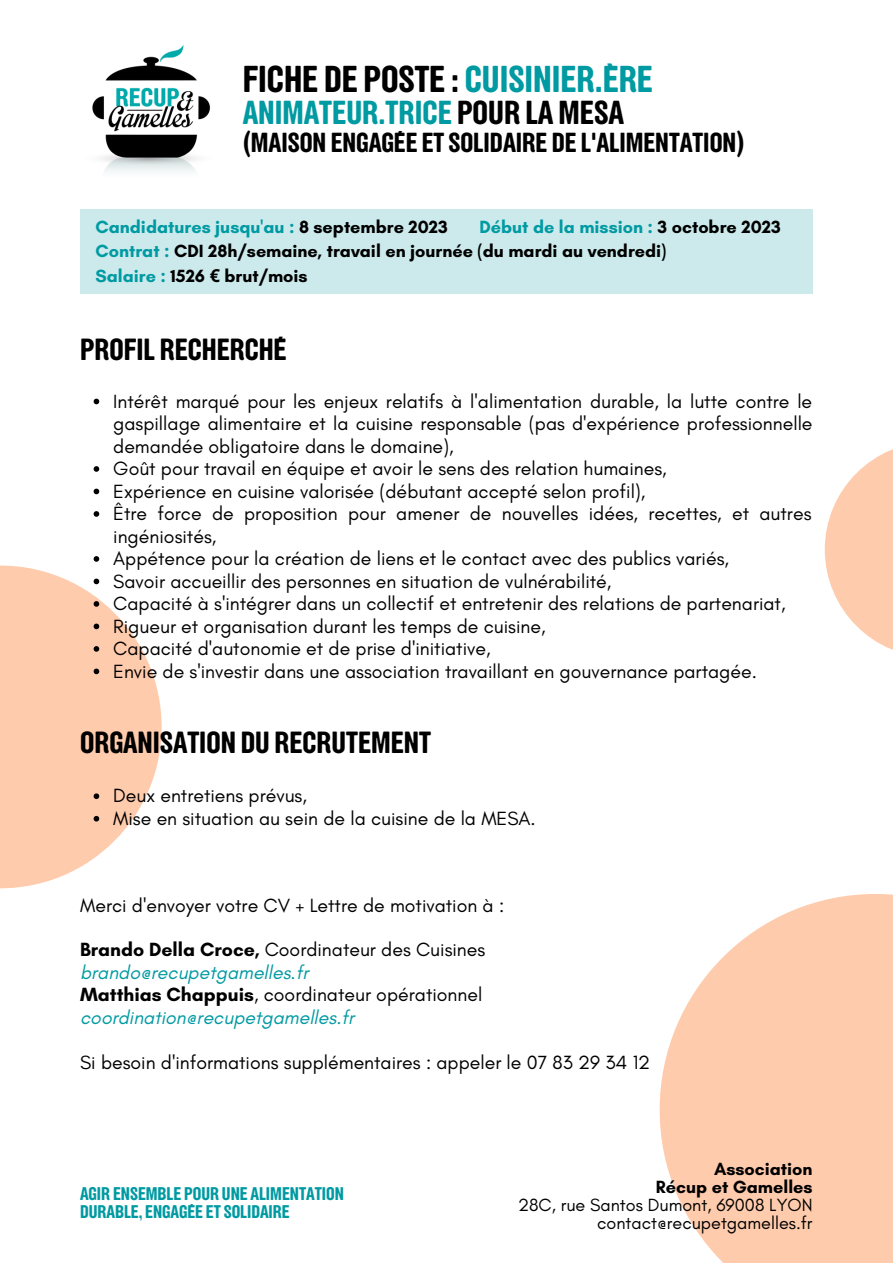
<style>
.page{position:relative;width:893px;height:1264px;background:#fff}
.page>*{position:absolute;margin:0;border:0;box-sizing:border-box;transform-origin:0 0}
.t1{font:36.6px "FTV Stanley";color:#000}
.t2{font:32.55px "FTV Stanley";color:#009aa2}
.t3{font:30px "FTV Stanley";color:#000}
.t4{font:27px "FTV Stanley";color:#000}
.t5{font:19.5px/22.5px "Glacial Indifference";color:#000;text-align:justify}
.t6{font:italic 19.5px "Glacial Indifference";color:#009aa2}
.t7{font:700 18px "Glacial Indifference";color:#000}
.t8{font:700 18px "Glacial Indifference";color:#009aa2}
.t9{font:18px "FTV Stanley";color:#009aa2}
.t10{font:18px "Glacial Indifference";color:#000}
.s1{color:#009aa2}
.s2{color:#000}
.s3{font-family:"Noto Sans"}
.s4{font-weight:700}
</style>
<div class="page">
<svg style="left:0;top:565px;width:162px;height:323px;fill:#ffcbad"></svg>
<svg style="left:94px;top:398px;width:5px;height:6px"></svg>
<svg style="left:94px;top:466px;width:5px;height:6px"></svg>
<svg style="left:94px;top:488px;width:5px;height:6px"></svg>
<svg style="left:94px;top:511px;width:5px;height:6px"></svg>
<svg style="left:94px;top:556px;width:5px;height:5px"></svg>
<svg style="left:94px;top:578px;width:5px;height:6px"></svg>
<svg style="left:94px;top:601px;width:5px;height:5px"></svg>
<svg style="left:94px;top:623px;width:5px;height:6px"></svg>
<svg style="left:94px;top:646px;width:5px;height:5px"></svg>
<svg style="left:94px;top:668px;width:5px;height:6px"></svg>
<svg style="left:94px;top:793px;width:5px;height:6px"></svg>
<svg style="left:94px;top:816px;width:5px;height:5px"></svg>
<svg style="left:659px;top:894px;width:233px;height:368px;fill:#ffcbad"></svg>
<img style="left:92px;top:46px;width:119px;height:126px">
<svg style="left:824px;top:449px;width:68px;height:201px"></svg>
<div style="left:80px;top:209px;width:732px;height:85px;background:#cceaec"></div>
<p class="t1" style="left:243px;top:64px;width:411px">FICHE DE POSTE : <span class="s1">CUISINIER.ÈRE</span></p>
<p class="t2" style="left:243px;top:100px;width:382px">ANIMATEUR.TRICE <span class="s2">POUR LA MESA</span></p>
<p class="t4" style="left:243px;top:132px;width:503px">(MAISON ENGAGÉE ET SOLIDAIRE DE L'ALIMENTATION)</p>
<p class="t8" style="left:95px;top:215px;width:354px">Candidatures jusqu'au : <span class="s2">8 septembre 2023</span></p>
<p class="t8" style="left:479px;top:215px;width:303px">Début de la mission : <span class="s2">3 octobre 2023</span></p>
<p class="t7" style="left:95px;top:240px;width:572px"><span class="s1">Contrat :</span> CDI 28h/semaine, travail en journée (du mardi au vendredi)</p>
<p class="t7" style="left:95px;top:265px;width:214px"><span class="s1">Salaire :</span> 1526 <span class="s3">€</span> brut/mois</p>
<p class="t3" style="left:80px;top:338px;width:208px">PROFIL RECHERCHÉ</p>
<p class="t5" style="left:113px;top:389px;width:700px">Intérêt marqué pour les enjeux relatifs à l'alimentation durable, la lutte contre le gaspillage alimentaire et la cuisine responsable (pas d'expérience professionnelle demandée obligatoire dans le domaine),</p>
<p class="t5" style="left:113px;top:457px;width:555px">Goût pour travail en équipe et avoir le sens des relation humaines,</p>
<p class="t5" style="left:113px;top:479px;width:533px">Expérience en cuisine valorisée (débutant accepté selon profil),</p>
<p class="t5" style="left:113px;top:502px;width:699px">Être force de proposition pour amener de nouvelles idées, recettes, et autres ingéniosités,</p>
<p class="t5" style="left:113px;top:547px;width:617px">Appétence pour la création de liens et le contact avec des publics variés,</p>
<p class="t5" style="left:113px;top:569px;width:499px">Savoir accueillir des personnes en situation de vulnérabilité,</p>
<p class="t5" style="left:113px;top:592px;width:673px">Capacité à s'intégrer dans un collectif et entretenir des relations de partenariat,</p>
<p class="t5" style="left:113px;top:614px;width:434px">Rigueur et organisation durant les temps de cuisine,</p>
<p class="t5" style="left:113px;top:637px;width:379px">Capacité d'autonomie et de prise d'initiative,</p>
<p class="t5" style="left:113px;top:659px;width:645px">Envie de s'investir dans une association travaillant en gouvernance partagée.</p>
<p class="t3" style="left:80px;top:730px;width:352px">ORGANISATION DU RECRUTEMENT</p>
<p class="t5" style="left:113px;top:784px;width:195px">Deux entretiens prévus,</p>
<p class="t5" style="left:113px;top:806px;width:424px">Mise en situation au sein de la cuisine de la MESA.</p>
<p class="t5" style="left:80px;top:893px;width:425px">Merci d'envoyer votre CV + Lettre de motivation à :</p>
<p class="t5" style="left:80px;top:938px;width:406px"><span class="s4">Brando Della Croce,</span> Coordinateur des Cuisines</p>
<p class="t6" style="left:80px;top:960px;width:230px">brando@recupetgamelles.fr</p>
<p class="t5" style="left:80px;top:983px;width:404px"><span class="s4">Matthias Chappuis</span>, coordinateur opérationnel</p>
<p class="t6" style="left:80px;top:1005px;width:276px">coordination@recupetgamelles.fr</p>
<p class="t5" style="left:80px;top:1050px;width:571px">Si besoin d'informations supplémentaires : appeler le 07 83 29 34 12</p>
<p class="t9" style="left:80px;top:1186px;width:265px">AGIR ENSEMBLE POUR UNE ALIMENTATION</p>
<p class="t9" style="left:80px;top:1204px;width:211px">DURABLE, ENGAGÉE ET SOLIDAIRE</p>
<p class="t7" style="left:714px;top:1157px;width:100px">Association</p>
<p class="t7" style="left:656px;top:1175px;width:158px">Récup et Gamelles</p>
<p class="t10" style="left:518px;top:1193px;width:296px">28C, rue Santos Dumont, 69008 LYON</p>
<p class="t10" style="left:597px;top:1211px;width:217px">contact@recupetgamelles.fr</p>
</div>
